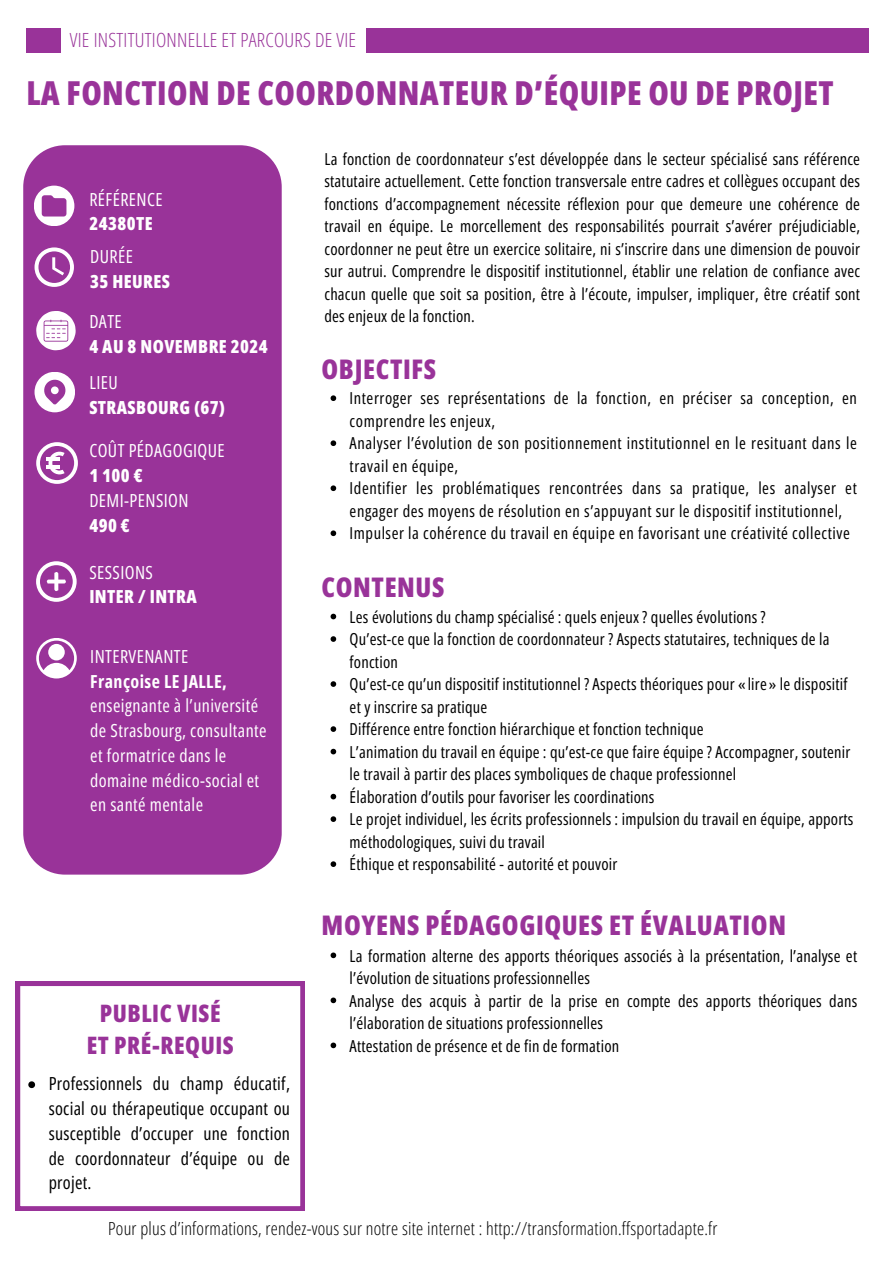
<style>
.page{position:relative;width:894px;height:1264px;background:#fff}
.page>*{position:absolute;margin:0;border:0;box-sizing:border-box;transform-origin:0 0}
.t1{font:800 33px "Open Sans Condensed";letter-spacing:.015em;color:#939}
.t2{font:800 27px "Open Sans Condensed";letter-spacing:.025em;color:#939}
.t3{font:800 24px "Open Sans Condensed";letter-spacing:.025em;color:#939}
.t4{font:300 19.5px "Open Sans Condensed";letter-spacing:.015em;color:#939}
.t5{font:18px/24.8px "Open Sans Condensed";letter-spacing:.025em;color:#fff}
.t6{font:18px/24.8px "Open Sans Condensed";letter-spacing:.015em;color:#000;text-align:justify}
.t7{font:300 18px "Open Sans Condensed";letter-spacing:.015em;color:#000}
.t8{font:800 18px "Open Sans Condensed";letter-spacing:.025em;color:#fff}
.t9{font:16.5px/22.5px "Open Sans Condensed";letter-spacing:.015em;color:#000}
.t10{font:16.5px/22.5px "Open Sans Condensed";letter-spacing:.035em;color:#000}
.s1{font-weight:700}
</style>
<div class="page">
<div style="left:366px;top:28px;width:502px;height:25px;background:#939"></div>
<div style="left:26px;top:29px;width:35px;height:24px;background:#939"></div>
<div style="left:23px;top:145px;width:258px;height:729px;background:#939"></div>
<svg style="left:34px;top:186px;width:40px;height:40px"></svg>
<svg style="left:34px;top:247px;width:40px;height:40px"></svg>
<svg style="left:36px;top:311px;width:40px;height:39px"></svg>
<svg style="left:34px;top:372px;width:41px;height:40px"></svg>
<svg style="left:36px;top:442px;width:42px;height:42px"></svg>
<hr style="left:47px;top:457px;width:13px;height:4px;background:#fff">
<svg style="left:36px;top:561px;width:41px;height:41px"></svg>
<svg style="left:36px;top:638px;width:41px;height:40px"></svg>
<div style="left:48px;top:644px;width:17px;height:16px;background:#fff;border-radius:50%"></div>
<svg style="left:16px;top:981px;width:289px;height:229px"></svg>
<svg style="left:330px;top:395px;width:6px;height:6px"></svg>
<svg style="left:330px;top:440px;width:6px;height:6px"></svg>
<svg style="left:330px;top:485px;width:6px;height:6px"></svg>
<svg style="left:330px;top:530px;width:6px;height:6px"></svg>
<svg style="left:28px;top:1081px;width:7px;height:7px"></svg>
<svg style="left:330px;top:952px;width:6px;height:6px"></svg>
<svg style="left:330px;top:997px;width:6px;height:6px"></svg>
<svg style="left:330px;top:1042px;width:6px;height:6px"></svg>
<svg style="left:330px;top:613px;width:6px;height:6px"></svg>
<svg style="left:330px;top:636px;width:6px;height:6px"></svg>
<svg style="left:330px;top:681px;width:6px;height:6px"></svg>
<svg style="left:330px;top:726px;width:6px;height:6px"></svg>
<svg style="left:330px;top:748px;width:6px;height:6px"></svg>
<svg style="left:330px;top:793px;width:6px;height:6px"></svg>
<svg style="left:330px;top:816px;width:6px;height:6px"></svg>
<svg style="left:330px;top:861px;width:6px;height:6px"></svg>
<p class="t4" style="left:70px;top:26px;width:288px">VIE INSTITUTIONNELLE ET PARCOURS DE VIE</p>
<p class="t1" style="left:26px;top:70px;width:808px">LA FONCTION DE COORDONNATEUR D’ÉQUIPE OU DE PROJET</p>
<p class="t5" style="left:89px;top:186px;width:75px">RÉFÉRENCE</p>
<p class="t8" style="left:89px;top:211px;width:65px">24380TE</p>
<p class="t5" style="left:90px;top:244px;width:44px">DURÉE</p>
<p class="t8" style="left:90px;top:269px;width:81px">35 HEURES</p>
<p class="t5" style="left:89px;top:309px;width:34px">DATE</p>
<p class="t8" style="left:89px;top:334px;width:180px">4 AU 8 NOVEMBRE 2024</p>
<p class="t5" style="left:89px;top:369px;width:30px">LIEU</p>
<p class="t8" style="left:89px;top:394px;width:137px">STRASBOURG (67)</p>
<p class="t5" style="left:89px;top:438px;width:137px">COÛT PÉDAGOGIQUE</p>
<p class="t8" style="left:89px;top:463px;width:55px">1100€</p>
<p class="t5" style="left:89px;top:487px;width:101px">DEMI-PENSION</p>
<p class="t8" style="left:89px;top:512px;width:42px">490 €</p>
<p class="t5" style="left:89px;top:559px;width:65px">SESSIONS</p>
<p class="t8" style="left:89px;top:584px;width:109px">INTER / INTRA</p>
<p class="t5" style="left:90px;top:643px;width:99px">INTERVENANTE</p>
<p class="t5" style="left:90px;top:668px;width:178px"><span class="s1">Françoise LE JALLE, </span>enseignante à l’université de Strasbourg, consultante et formatrice dans le domaine médico-social et en santé mentale</p>
<p class="t3" style="left:100px;top:995px;width:122px">PUBLIC VISÉ</p>
<p class="t3" style="left:87px;top:1028px;width:149px">ET PRÉ-REQUIS</p>
<p class="t6" style="left:49px;top:1070px;width:242px">Professionnels du champ éducatif, social ou thérapeutique occupant ou susceptible d’occuper une fonction de coordonnateur d’équipe ou de projet.</p>
<p class="t9" style="left:324px;top:147px;width:537px;text-align:justify">La fonction de coordonnateur s’est développée dans le secteur spécialisé sans référence statutaire actuellement. Cette fonction transversale entre cadres et collègues occupant des fonctions d’accompagnement nécessite réflexion pour que demeure une cohérence de travail en équipe. Le morcellement des responsabilités pourrait s’avérer préjudiciable, coordonner ne peut être un exercice solitaire, ni s’inscrire dans une dimension de pouvoir sur autrui. Comprendre le dispositif institutionnel, établir une relation de confiance avec chacun quelle que soit sa position, être à l’écoute, impulser, impliquer, être créatif sont des enjeux de la fonction.</p>
<p class="t2" style="left:321px;top:350px;width:116px">OBJECTIFS</p>
<p class="t10" style="left:349px;top:387px;width:508px">Interroger ses représentations de la fonction, en préciser sa conception, en comprendre les enjeux,</p>
<p class="t10" style="left:349px;top:432px;width:508px">Analyser l’évolution de son positionnement institutionnel en le resituant dans le travail en équipe,</p>
<p class="t10" style="left:349px;top:477px;width:508px">Identifier les problématiques rencontrées dans sa pratique, les analyser et engager des moyens de résolution en s’appuyant sur le dispositif institutionnel,</p>
<p class="t10" style="left:349px;top:522px;width:501px">Impulser la cohérence du travail en équipe en favorisant une créativité collective</p>
<p class="t2" style="left:321px;top:568px;width:124px">CONTENUS</p>
<p class="t9" style="left:349px;top:605px;width:417px">Les évolutions du champ spécialisé : quels enjeux ? quelles évolutions ?</p>
<p class="t9" style="left:349px;top:627px;width:481px">Qu’est-ce que la fonction de coordonnateur ? Aspects statutaires, techniques de la fonction</p>
<p class="t9" style="left:349px;top:672px;width:499px">Qu’est-ce qu’un dispositif institutionnel ? Aspects théoriques pour «lire» le dispositif et y inscrire sa pratique</p>
<p class="t9" style="left:349px;top:717px;width:355px">Différence entre fonction hiérarchique et fonction technique</p>
<p class="t9" style="left:349px;top:740px;width:502px">L’animation du travail en équipe : qu’est-ce que faire équipe ? Accompagner, soutenir le travail à partir des places symboliques de chaque professionnel</p>
<p class="t9" style="left:349px;top:785px;width:306px">Élaboration d’outils pour favoriser les coordinations</p>
<p class="t9" style="left:349px;top:807px;width:505px">Le projet individuel, les écrits professionnels : impulsion du travail en équipe, apports méthodologiques, suivi du travail</p>
<p class="t9" style="left:349px;top:852px;width:269px">Éthique et responsabilité - autorité et pouvoir</p>
<p class="t2" style="left:321px;top:906px;width:466px">MOYENS PÉDAGOGIQUES ET ÉVALUATION</p>
<p class="t9" style="left:349px;top:943px;width:509px">La formation alterne des apports théoriques associés à la présentation, l’analyse et l’évolution de situations professionnelles</p>
<p class="t9" style="left:349px;top:988px;width:509px">Analyse des acquis à partir de la prise en compte des apports théoriques dans l’élaboration de situations professionnelles</p>
<p class="t9" style="left:349px;top:1033px;width:271px">Attestation de présence et de fin de formation</p>
<p class="t7" style="left:108px;top:1215px;width:610px">Pour plus d’informations, rendez-vous sur notre site internet : http://transformation.ffsportadapte.fr</p>
</div>
